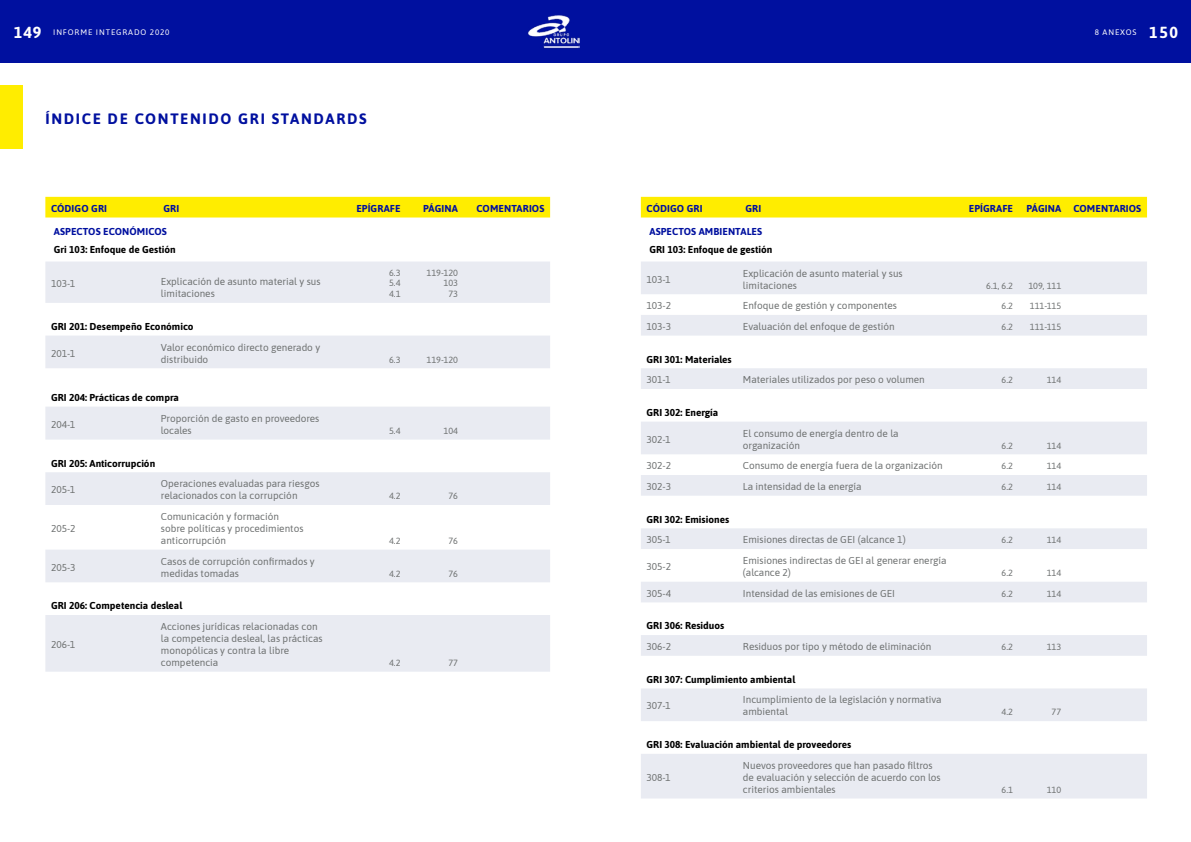
<style>
.page{position:relative;width:1191px;height:842px;background:#fff}
.page>*{position:absolute;margin:0;border:0;box-sizing:border-box;transform-origin:0 0}
.t1{font:700 15px "Asap";letter-spacing:.11em;color:#00109f}
.t2{font:10px/12px "Asap";color:#6e7171}
.t3{font:700 10px "Asap";color:#000}
.t4{font:700 10px "Asap";letter-spacing:.01em;color:#00109f}
.t5{font:9px/10.8px "Asap";color:#6e7171;text-align:justify}
.t6{font:8px "Asap";letter-spacing:.11em;color:#fff}
.s1{font-weight:700;font-size:16px}
</style>
<div class="page">
<div style="left:0;top:0;width:1191px;height:62px;background:#00109f"></div>
<img style="left:527px;top:15px;width:52px;height:33px">
<div style="left:0;top:85px;width:23px;height:63px;background:#ffed00"></div>
<div style="left:45px;top:197px;width:505px;height:20px;background:#ffed00"></div>
<svg style="left:45px;top:262px;width:505px;height:410px;fill:#e9ebf2"></svg>
<div style="left:641px;top:197px;width:506px;height:20px;background:#ffed00"></div>
<svg style="left:641px;top:262px;width:506px;height:536px"></svg>
<p class="t6" style="left:14px;top:26px;width:157px"><span class="s1">149</span> INFORME INTEGRADO 2020</p>
<p class="t6" style="left:1094px;top:26px;width:85px">8 Anexos <span class="s1">150</span></p>
<h1 class="t1" style="left:45px;top:108px;width:323px">ÍNDICE DE CONTENIDO GRI STANDARDS</h1>
<p class="t4" style="left:51px;top:201px;width:57px">CÓDIGO GRI</p>
<p class="t4" style="left:163px;top:201px;width:17px">GRI</p>
<p class="t4" style="left:356px;top:201px;width:46px">EPÍGRAFE</p>
<p class="t4" style="left:423px;top:201px;width:36px">PÁGINA</p>
<p class="t4" style="left:476px;top:201px;width:69px">COMENTARIOS</p>
<p class="t4" style="left:54px;top:225px;width:114px">ASPECTOS ECONÓMICOS</p>
<p class="t3" style="left:54px;top:242px;width:123px">Gri 103: Enfoque de Gestión</p>
<p class="t2" style="left:51px;top:277px;width:26px">103-1</p>
<p class="t2" style="left:161px;top:275px;width:161px">Explicación de asunto material y sus limitaciones</p>
<p class="t5" style="left:389px;top:267px;width:13px">6.3<br>5.4<br>4.1</p>
<p class="t5" style="left:426px;top:267px;width:33px;text-align:right">119-120<br>103<br>73</p>
<p class="t3" style="left:51px;top:319px;width:144px">GRI 201: Desempeño Económico</p>
<p class="t2" style="left:51px;top:347px;width:26px">201-1</p>
<p class="t2" style="left:161px;top:341px;width:161px">Valor económico directo generado y distribuido</p>
<p class="t5" style="left:389px;top:354px;width:13px">6.3</p>
<p class="t5" style="left:426px;top:354px;width:33px">119-120</p>
<p class="t3" style="left:51px;top:390px;width:129px">GRI 204: Prácticas de compra</p>
<p class="t2" style="left:51px;top:418px;width:26px">204-1</p>
<p class="t2" style="left:161px;top:412px;width:160px">Proporción de gasto en proveedores locales</p>
<p class="t3" style="left:51px;top:456px;width:106px">GRI 205: Anticorrupción</p>
<p class="t2" style="left:51px;top:483px;width:26px">205-1</p>
<p class="t2" style="left:161px;top:477px;width:160px">Operaciones evaluadas para riesgos relacionados con la corrupción</p>
<p class="t2" style="left:51px;top:522px;width:26px">205-2</p>
<p class="t2" style="left:161px;top:510px;width:144px">Comunicación y formación sobre políticas y procedimientos anticorrupción</p>
<p class="t2" style="left:51px;top:561px;width:26px">205-3</p>
<p class="t2" style="left:161px;top:555px;width:155px">Casos de corrupción confirmados y medidas tomadas</p>
<p class="t3" style="left:51px;top:599px;width:133px">GRI 206: Competencia desleal</p>
<p class="t2" style="left:51px;top:638px;width:26px">206-1</p>
<p class="t2" style="left:161px;top:620px;width:163px">Acciones jurídicas relacionadas con la competencia desleal, las prácticas monopólicas y contra la libre competencia</p>
<p class="t5" style="left:389px;top:425px;width:13px">5.4</p>
<p class="t5" style="left:443px;top:425px;width:16px">104</p>
<p class="t5" style="left:389px;top:490px;width:13px">4.2</p>
<p class="t5" style="left:448px;top:490px;width:11px">76</p>
<p class="t5" style="left:389px;top:535px;width:13px">4.2</p>
<p class="t5" style="left:448px;top:535px;width:11px">76</p>
<p class="t5" style="left:389px;top:568px;width:13px">4.2</p>
<p class="t5" style="left:448px;top:568px;width:11px">76</p>
<p class="t5" style="left:389px;top:657px;width:13px">4.2</p>
<p class="t5" style="left:448px;top:657px;width:11px">77</p>
<p class="t4" style="left:646px;top:201px;width:57px">CÓDIGO GRI</p>
<p class="t4" style="left:745px;top:201px;width:17px">GRI</p>
<p class="t4" style="left:968px;top:201px;width:46px">EPÍGRAFE</p>
<p class="t4" style="left:1026px;top:201px;width:116px">PÁGINA COMENTARIOS</p>
<p class="t4" style="left:649px;top:225px;width:114px">ASPECTOS AMBIENTALES</p>
<p class="t3" style="left:649px;top:242px;width:125px">GRI 103: Enfoque de gestión</p>
<p class="t2" style="left:646px;top:272px;width:26px">103-1</p>
<p class="t2" style="left:743px;top:266px;width:161px">Explicación de asunto material y sus limitaciones</p>
<p class="t5" style="left:986px;top:279px;width:28px">6.1, 6.2</p>
<p class="t5" style="left:1028px;top:279px;width:34px">109, 111</p>
<p class="t2" style="left:646px;top:299px;width:26px">103-2</p>
<p class="t2" style="left:743px;top:299px;width:156px">Enfoque de gestión y componentes</p>
<p class="t5" style="left:1001px;top:300px;width:13px">6.2</p>
<p class="t5" style="left:1030px;top:300px;width:33px">111-115</p>
<p class="t2" style="left:646px;top:320px;width:26px">103-3</p>
<p class="t2" style="left:743px;top:320px;width:153px">Evaluación del enfoque de gestión</p>
<p class="t5" style="left:1001px;top:321px;width:13px">6.2</p>
<p class="t5" style="left:1030px;top:321px;width:33px">111-115</p>
<p class="t3" style="left:646px;top:352px;width:87px">GRI 301: Materiales</p>
<p class="t2" style="left:646px;top:373px;width:26px">301-1</p>
<p class="t2" style="left:743px;top:373px;width:183px">Materiales utilizados por peso o volumen</p>
<p class="t5" style="left:1001px;top:374px;width:13px">6.2</p>
<p class="t5" style="left:1046px;top:374px;width:16px">114</p>
<p class="t3" style="left:646px;top:405px;width:73px">GRI 302: Energía</p>
<p class="t2" style="left:646px;top:433px;width:26px">302-1</p>
<p class="t2" style="left:743px;top:427px;width:157px">El consumo de energía dentro de la organización</p>
<p class="t5" style="left:1001px;top:440px;width:13px">6.2</p>
<p class="t5" style="left:1046px;top:440px;width:16px">114</p>
<p class="t2" style="left:646px;top:459px;width:26px">302-2</p>
<p class="t2" style="left:743px;top:459px;width:201px">Consumo de energía fuera de la organización</p>
<p class="t5" style="left:1001px;top:460px;width:13px">6.2</p>
<p class="t5" style="left:1046px;top:460px;width:16px">114</p>
<p class="t2" style="left:646px;top:480px;width:26px">302-3</p>
<p class="t2" style="left:743px;top:480px;width:120px">La intensidad de la energía</p>
<p class="t5" style="left:1001px;top:481px;width:13px">6.2</p>
<p class="t5" style="left:1046px;top:481px;width:16px">114</p>
<p class="t3" style="left:646px;top:512px;width:84px">GRI 302: Emisiones</p>
<p class="t2" style="left:646px;top:533px;width:26px">305-1</p>
<p class="t2" style="left:743px;top:533px;width:164px">Emisiones directas de GEI (alcance 1)</p>
<p class="t5" style="left:1001px;top:534px;width:13px">6.2</p>
<p class="t5" style="left:1046px;top:534px;width:16px">114</p>
<p class="t2" style="left:646px;top:560px;width:26px">305-2</p>
<p class="t2" style="left:743px;top:554px;width:205px">Emisiones indirectas de GEI al generar energía (alcance 2)</p>
<p class="t5" style="left:1001px;top:567px;width:13px">6.2</p>
<p class="t5" style="left:1046px;top:567px;width:16px">114</p>
<p class="t2" style="left:646px;top:587px;width:26px">305-4</p>
<p class="t2" style="left:743px;top:587px;width:154px">Intensidad de las emisiones de GEI</p>
<p class="t5" style="left:1001px;top:588px;width:13px">6.2</p>
<p class="t5" style="left:1046px;top:588px;width:16px">114</p>
<p class="t3" style="left:646px;top:619px;width:79px">GRI 306: Residuos</p>
<p class="t2" style="left:646px;top:640px;width:26px">306-2</p>
<p class="t2" style="left:743px;top:640px;width:190px">Residuos por tipo y método de eliminación</p>
<p class="t5" style="left:1001px;top:641px;width:13px">6.2</p>
<p class="t5" style="left:1046px;top:641px;width:16px">113</p>
<p class="t3" style="left:646px;top:672px;width:150px">GRI 307: Cumplimiento ambiental</p>
<p class="t2" style="left:646px;top:699px;width:26px">307-1</p>
<p class="t2" style="left:743px;top:693px;width:200px">Incumplimiento de la legislación y normativa ambiental</p>
<p class="t5" style="left:1001px;top:706px;width:13px">4.2</p>
<p class="t5" style="left:1051px;top:706px;width:11px">77</p>
<p class="t3" style="left:646px;top:738px;width:206px">GRI 308: Evaluación ambiental de proveedores</p>
<p class="t2" style="left:646px;top:771px;width:26px">308-1</p>
<p class="t2" style="left:743px;top:759px;width:199px">N uevos proveedores que han pasado filtros de evaluación y selección de acuerdo con los criterios ambientales</p>
<p class="t5" style="left:1001px;top:784px;width:13px">6.1</p>
<p class="t5" style="left:1046px;top:784px;width:16px">110</p>
</div>
